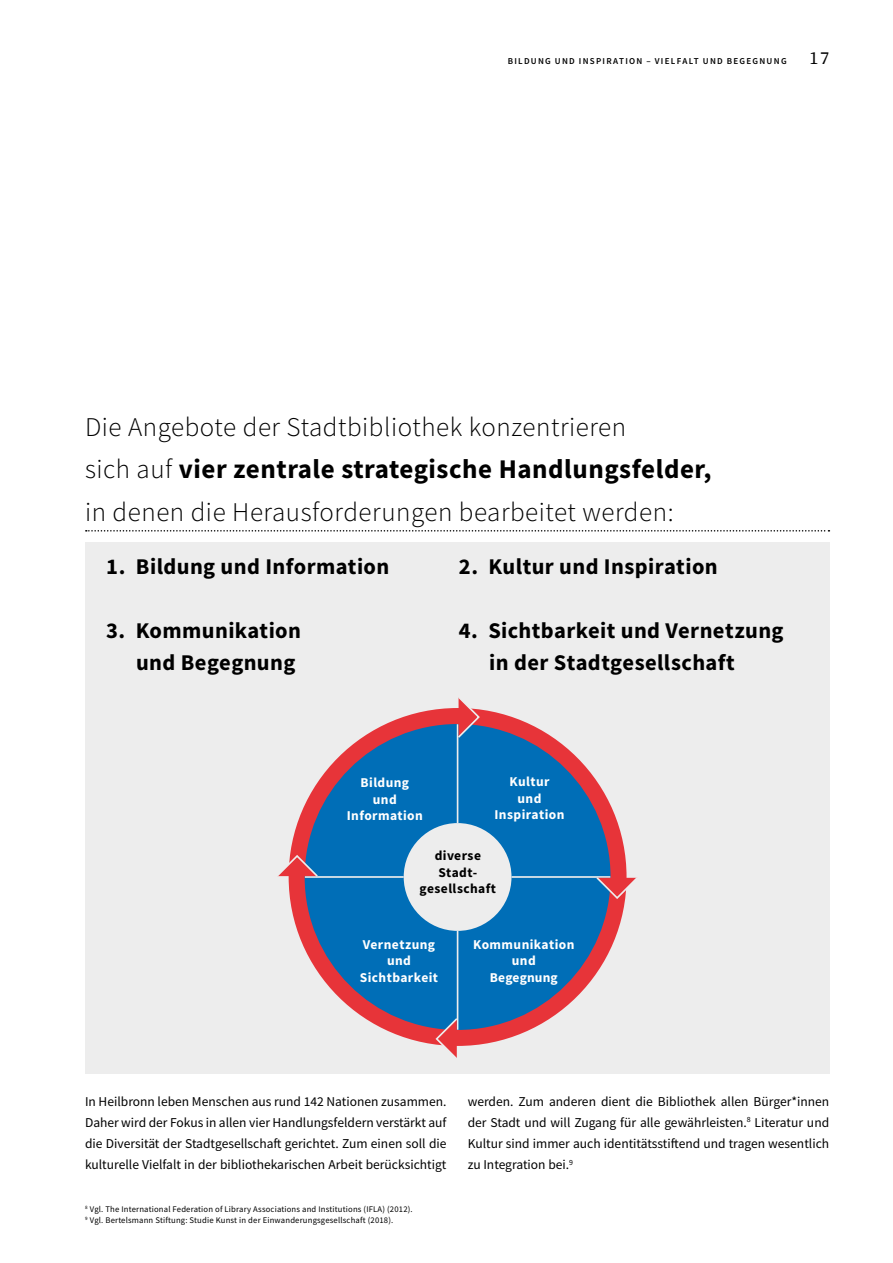
<style>
.page{position:relative;width:893px;height:1263px;background:#fff}
.page>*{position:absolute;margin:0;border:0;box-sizing:border-box;transform-origin:0 0}
.t1{font:300 27px/42.6px "Source Sans Pro";letter-spacing:.02em;color:#000}
.t2{font:700 22.5px "Source Sans Pro";letter-spacing:.015em;color:#000}
.t3{font:18px "Source Serif Pro";color:#000}
.t4{font:13.5px/21.3px "Source Sans Pro";color:#000;text-align:justify}
.t5{font:700 13.5px/16.5px "Source Sans Pro";letter-spacing:.03em;color:#fff;text-align:center}
.t6{font:700 13.5px/16.5px "Source Sans Pro";letter-spacing:.03em;color:#000;text-align:center}
.t7{font:600 9px "Source Sans Pro";letter-spacing:.145em;color:#000}
.t8{font:8.7px/10.6px "Source Sans Pro";letter-spacing:.02em;color:#000}
.s1{font-weight:700}
</style>
<div class="page">
<div style="left:85px;top:542px;width:744px;height:532px;background:#ededed"></div>
<svg style="left:86px;top:530px;width:743px;height:1px"></svg>
<div style="left:289px;top:708px;width:337px;height:338px;background:#e73439;border-radius:50%"></div>
<div style="left:305px;top:724px;width:305px;height:306px;background:#006eb7;border-radius:50%"></div>
<div style="left:404px;top:823px;width:107px;height:108px;background:#ededed;border-radius:50%"></div>
<hr style="left:457px;top:724px;width:1px;height:99px;background:#ededed">
<hr style="left:457px;top:931px;width:1px;height:99px;background:#ededed">
<hr style="left:511px;top:876px;width:99px;height:2px;background:#ededed">
<hr style="left:305px;top:876px;width:99px;height:2px;background:#ededed">
<svg style="left:456px;top:697px;width:25px;height:42px"></svg>
<svg style="left:595px;top:875px;width:42px;height:25px"></svg>
<svg style="left:434px;top:1016px;width:25px;height:42px"></svg>
<svg style="left:277px;top:854px;width:43px;height:24px"></svg>
<p class="t7" style="left:508px;top:55px;width:280px">BILDUNG UND INSPIRATION – VIELFALT UND BEGEGNUNG</p>
<h3 class="t3" style="left:809px;top:46px;width:21px">17</h3>
<h1 class="t1" style="left:85px;top:406px;width:628px">Die Angebote der Stadtbibliothek konzentrieren<br>sich auf <span class="s1">vier zentrale strategische Handlungsfelder, </span>in denen die Herausforderungen bearbeitet werden:</h1>
<h2 class="t2" style="left:106px;top:551px;width:285px">1. Bildung und Information</h2>
<h2 class="t2" style="left:459px;top:551px;width:260px">2. Kultur und Inspiration</h2>
<h2 class="t2" style="left:106px;top:615px;width:196px">3. Kommunikation</h2>
<h2 class="t2" style="left:459px;top:615px;width:326px">4. Sichtbarkeit und Vernetzung</h2>
<h2 class="t2" style="left:136px;top:647px;width:161px">und Begegnung</h2>
<h2 class="t2" style="left:489px;top:647px;width:247px">in der Stadtgesellschaft</h2>
<p class="t5" style="left:347px;top:774px;width:78px">Bildung<br>und<br>Information</p>
<p class="t5" style="left:494px;top:773px;width:71px">Kultur<br>und<br>Inspiration</p>
<p class="t6" style="left:420px;top:847px;width:78px">diverse<br>Stadt&shy;gesellschaft</p>
<p class="t5" style="left:360px;top:936px;width:80px">Vernetzung und<br>Sichtbarkeit</p>
<p class="t5" style="left:473px;top:936px;width:103px">Kommunikation und<br>Begegnung</p>
<p class="t4" style="left:85px;top:1090px;width:363px">In Heilbronn leben Menschen aus rund 142 Nationen zusammen.<br>Daher wird der Fokus in allen vier Handlungsfeldern verstärkt auf die Diversität der Stadtgesellschaft gerichtet. Zum einen soll die kulturelle Vielfalt in der bibliothekarischen Arbeit berücksichtigt</p>
<p class="t4" style="left:468px;top:1090px;width:363px">werden. Zum anderen dient die Bibliothek allen Bürger*innen der Stadt und will Zugang für alle gewährleisten.<sup>8</sup> Literatur und Kultur sind immer auch identitätsstiftend und tragen wesentlich zu Integration bei.<sup>9</sup></p>
<p class="t8" style="left:85px;top:1204px;width:329px"><sup>8</sup> Vgl. The International Federation of Library Associations and Institutions (IFLA) (2012).<br><sup>9</sup> Vgl. Bertelsmann Stiftung: Studie Kunst in der Einwanderungsgesellschaft (2018).</p>
</div>
